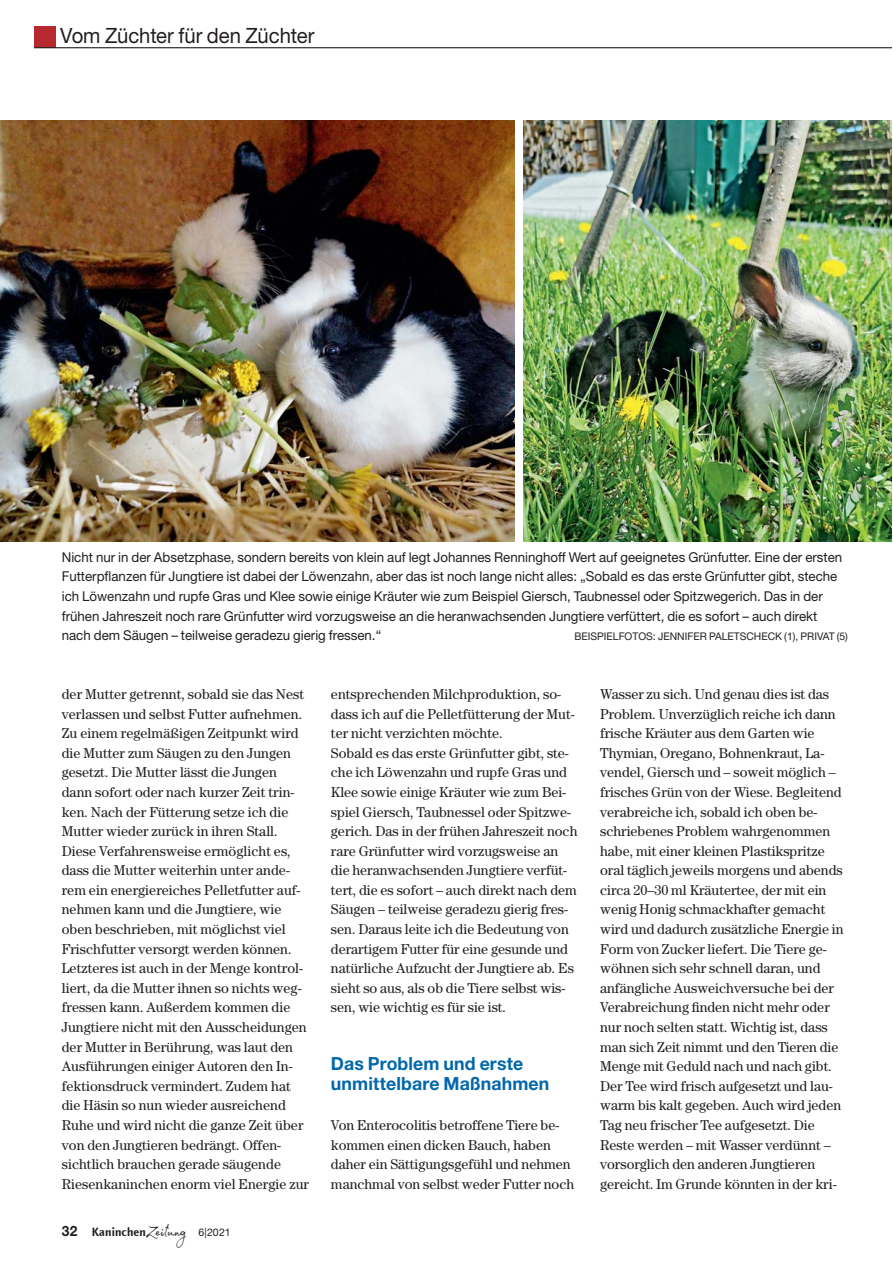
<style>
.page{position:relative;width:893px;height:1263px;background:#fff}
.page>*{position:absolute;margin:0;border:0;box-sizing:border-box;transform-origin:0 0}
.t1{font:21.15px "Helvetica Neue LT Std";color:#231f20;scale:.96 1}
.t2{font:700 18.15px/19.6px "Helvetica Neue LT Std";letter-spacing:.01em;color:#0067ab}
.t3{font:14.25px/19.6px "Century Std";color:#231f20}
.t4{font:13.5px/19.6px "Helvetica Neue LT Std";color:#231f20}
.t5{font:700 12px "Linotype Finnegan";letter-spacing:.015em;color:#231f20;scale:.96 1}
.t6{font:10.5px "Helvetica Neue LT Std";color:#231f20}
.s1{font-family:"Helvetica Neue LT Std";font-size:14.25px}
.s2{font-family:"Madelyn";font-weight:400;font-size:21.15px}
.s3{font-family:"Helvetica Neue LT Std";font-weight:400;font-size:10.5px}
</style>
<div class="page">
<div style="left:34px;top:26px;width:21px;height:21px;background:#b8292f"></div>
<hr style="left:34px;top:47px;width:858px;height:1px;background:#231f20">
<img style="left:1px;top:121px;width:514px;height:421px">
<img style="left:523px;top:121px;width:369px;height:421px">
<h1 class="t1" style="left:60px;top:28px;width:266px">Vom Züchter für den Züchter</h1>
<p class="t4" style="left:62px;top:548px;width:782px">Nicht nur in der Absetzphase, sondern bereits von klein auf legt Johannes Renninghoff Wert auf geeignetes Grünfutter. Eine der ersten Futterpflanzen für Jungtiere ist dabei der Löwenzahn, aber das ist noch lange nicht alles: „Sobald es das erste Grünfutter gibt, steche ich Löwenzahn und rupfe Gras und Klee sowie einige Kräuter wie zum Beispiel Giersch, Taubnessel oder Spitzwegerich. Das in der frühen Jahreszeit noch rare Grünfutter wird vorzugsweise an die heranwachsenden Jungtiere verfüttert, die es sofort – auch direkt nach dem Säugen – teilweise geradezu gierig fressen.“</p>
<p class="t6" style="left:574px;top:633px;width:275px">BEISPIELFOTOS: JENNIFER PALETSCHECK (1), PRIVAT (5)</p>
<p class="t3" style="left:62px;top:685px;width:249px">der Mutter getrennt, sobald sie das Nest verlassen und selbst Futter aufnehmen.<br>Zu einem regelmäßigen Zeitpunkt wird die Mutter zum Säugen zu den Jungen gesetzt. Die Mutter lässt die Jungen dann sofort oder nach kurzer Zeit trin&shy;ken. Nach der Fütterung setze ich die Mutter wieder zurück in ihren Stall.<br>Diese Verfahrensweise ermöglicht es, dass die Mutter weiterhin unter ande&shy;rem ein energiereiches Pelletfutter auf&shy;nehmen kann und die Jungtiere, wie oben beschrieben, mit möglichst viel Frischfutter versorgt werden können.<br>Letzteres ist auch in der Menge kontrol&shy;liert, da die Mutter ihnen so nichts weg&shy;fressen kann. Außerdem kommen die Jungtiere nicht mit den Ausscheidungen der Mutter in Berührung, was laut den Ausführungen einiger Autoren den In&shy;fektionsdruck vermindert. Zudem hat die Häsin so nun wieder ausreichend Ruhe und wird nicht die ganze Zeit über von den Jungtieren bedrängt. Offen&shy;sichtlich brauchen gerade säugende Riesenkaninchen enorm viel Energie zur</p>
<p class="t3" style="left:331px;top:685px;width:248px">entsprechenden Milchproduktion, so&shy;dass ich auf die Pelletfütterung der Mut&shy;ter nicht verzichten möchte.<br>Sobald es das erste Grünfutter gibt, ste&shy;che ich Löwenzahn und rupfe Gras und Klee sowie einige Kräuter wie zum Bei&shy;spiel Giersch, Taubnessel oder Spitzwe&shy;gerich. Das in der frühen Jahreszeit noch rare Grünfutter wird vorzugsweise an die heranwachsenden Jungtiere verfüt&shy;tert, die es sofort – auch direkt nach dem Säugen – teilweise geradezu gierig fres&shy;sen. Daraus leite ich die Bedeutung von derartigem Futter für eine gesunde und natürliche Aufzucht der Jungtiere ab. Es sieht so aus, als ob die Tiere selbst wis&shy;sen, wie wichtig es für sie ist.</p>
<p class="t2" style="left:331px;top:1056px;width:220px">Das Problem und erste unmittelbare Maßnahmen</p>
<p class="t3" style="left:331px;top:1116px;width:245px">Von Enterocolitis betroffene Tiere be&shy;kommen einen dicken Bauch, haben daher ein Sättigungsgefühl und nehmen manchmal von selbst weder Futter noch</p>
<p class="t5" style="left:62px;top:1225px;width:177px"><span class="s1">32</span> Kaninchen<span class="s2">Zeitung</span> <span class="s3">6|2021</span></p>
<p class="t3" style="left:600px;top:685px;width:245px">Wasser zu sich. Und genau dies ist das Problem. Unverzüglich reiche ich dann frische Kräuter aus dem Garten wie Thymian, Oregano, Bohnenkraut, La&shy;vendel, Giersch und – soweit möglich – frisches Grün von der Wiese. Begleitend verabreiche ich, sobald ich oben be&shy;schriebenes Problem wahrgenommen habe, mit einer kleinen Plastikspritze oral täglich jeweils morgens und abends circa 20–30 ml Kräutertee, der mit ein wenig Honig schmackhafter gemacht wird und dadurch zusätzliche Energie in Form von Zucker liefert. Die Tiere ge&shy;wöhnen sich sehr schnell daran, und anfängliche Ausweichversuche bei der Verabreichung finden nicht mehr oder nur noch selten statt. Wichtig ist, dass man sich Zeit nimmt und den Tieren die Menge mit Geduld nach und nach gibt.<br>Der Tee wird frisch aufgesetzt und lau&shy;warm bis kalt gegeben. Auch wird jeden Tag neu frischer Tee aufgesetzt. Die Reste werden – mit Wasser verdünnt – vorsorglich den anderen Jungtieren gereicht. Im Grunde könnten in der kri-</p>
</div>
